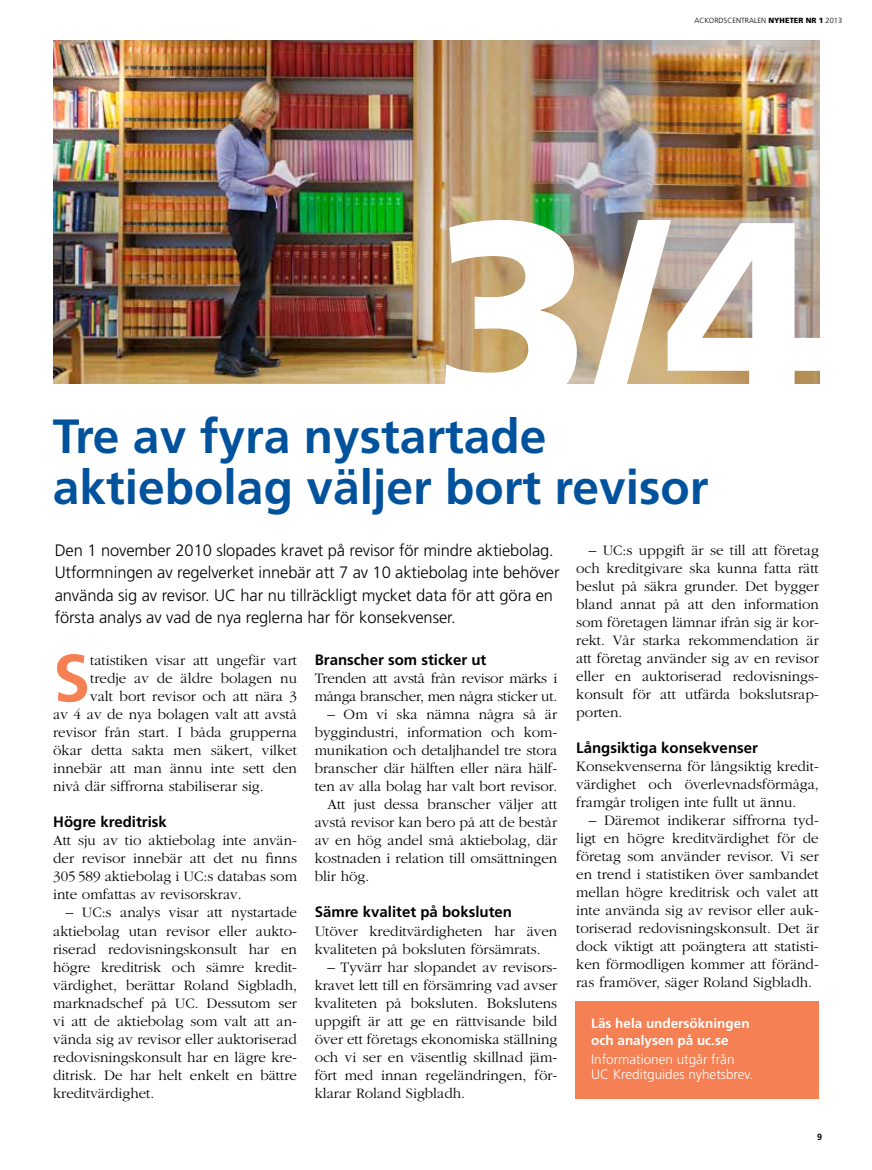
<style>
.page{position:relative;width:872px;height:1170px;background:#fff}
.page>*{position:absolute;margin:0;border:0;box-sizing:border-box;transform-origin:0 0}
.t1{font:900 261.3px "Frutiger";color:#fff}
.t2{font:700 66.6px "Frutiger";color:#f48053}
.t3{font:700 48px "Frutiger";color:#00529c}
.t4{font:300 16.5px/22.5px "Frutiger";letter-spacing:-.005em;color:#000}
.t5{font:300 15px/18px "Garamond";color:#000;text-align:justify}
.t6{font:700 15px "Frutiger";color:#000}
.t7{font:300 15px/18px "Garamond";letter-spacing:-.02em;color:#000}
.t8{font:300 13.5px/15px "Frutiger";color:#fff}
.t9{font:700 13.5px/16.5px "Frutiger";color:#fff}
.t10{font:700 9px "Frutiger";color:#000}
.t11{font:300 7.5px "Frutiger";color:#000}
.t12{font:900 7.5px "Frutiger";color:#000}
.s1{font-weight:900}
</style>
<div class="page">
<img style="left:53px;top:41px;width:766px;height:342px">
<div style="left:575px;top:1000px;width:244px;height:97px;background:#f48053"></div>
<p class="t11" style="left:694px;top:16px;width:16px">ACKORDS</p>
<p class="t11" style="left:727px;top:16px;width:10px">CENTR</p>
<p class="t11" style="left:749px;top:16px;width:10px">ALEN</p>
<p class="t12" style="left:768px;top:16px;width:6px">NYHETER</p>
<p class="t11" style="left:805px;top:16px;width:38px"><span class="s1">NR 1</span> 2013</p>
<h1 class="t1" style="left:433px;top:156px;width:394px">3/4</h1>
<h3 class="t3" style="left:53px;top:408px;width:495px">Tre av fyra nystartade</h3>
<h3 class="t3" style="left:53px;top:459px;width:657px">aktiebolag väljer bort revisor</h3>
<p class="t4" style="left:55px;top:539px;width:506px">Den 1 november 2010 slopades kravet på revisor för mindre aktiebolag.<br>Utformningen av regelverket innebär att 7 av 10 aktiebolag inte behöver använda sig av revisor. UC har nu tillräckligt mycket data för att göra en första analys av vad de nya reglerna har för konsekvenser.</p>
<h2 class="t2" style="left:53px;top:639px;width:32px">S</h2>
<p class="t5" style="left:90px;top:651px;width:208px">tatistiken visar att ungefär vart</p>
<p class="t6" style="left:315px;top:651px;width:173px">Branscher som sticker ut</p>
<p class="t7" style="left:315px;top:669px;width:244px">Trenden att avstå från revisor märks i många branscher, men några sticker ut.</p>
<p class="t5" style="left:327px;top:705px;width:231px">– Om vi ska nämna några så är</p>
<p class="t5" style="left:315px;top:723px;width:244px">byggindustri, information och kom-</p>
<p class="t5" style="left:315px;top:741px;width:244px">munikation och detaljhandel tre stora</p>
<p class="t5" style="left:315px;top:759px;width:244px">branscher där hälften eller nära hälf-</p>
<p class="t5" style="left:315px;top:777px;width:244px">ten av alla bolag har valt bort revisor.</p>
<p class="t5" style="left:327px;top:795px;width:231px">Att just dessa branscher väljer att</p>
<p class="t5" style="left:315px;top:813px;width:244px">avstå revisor kan bero på att de består</p>
<p class="t5" style="left:315px;top:831px;width:244px">av en hög andel små aktiebolag, där</p>
<p class="t5" style="left:315px;top:849px;width:244px">kostnaden i relation till omsättningen</p>
<p class="t5" style="left:315px;top:867px;width:56px">blir hög.</p>
<p class="t6" style="left:315px;top:903px;width:199px">Sämre kvalitet på boksluten</p>
<p class="t5" style="left:315px;top:921px;width:244px">Utöver kreditvärdigheten har även kvaliteten på boksluten försämrats.</p>
<p class="t5" style="left:315px;top:957px;width:244px;text-indent:13px">– Tyvärr har slopandet av revisors&shy;kravet lett till en försämring vad avser kvaliteten på boksluten. Bokslutens uppgift är att ge en rättvisande bild över ett företags ekonomiska ställning och vi ser en väsentlig skillnad jäm&shy;fört med innan regeländringen, för&shy;klarar Roland Sigbladh.</p>
<p class="t5" style="left:90px;top:669px;width:208px">tredje av de äldre bolagen nu</p>
<p class="t5" style="left:90px;top:687px;width:208px">valt bort revisor och att nära 3</p>
<p class="t5" style="left:53px;top:705px;width:245px">av 4 av de nya bolagen valt att avstå</p>
<p class="t5" style="left:53px;top:723px;width:245px">revisor från start. I båda grupperna</p>
<p class="t5" style="left:53px;top:741px;width:245px">ökar detta sakta men säkert, vilket</p>
<p class="t5" style="left:53px;top:759px;width:245px">innebär att man ännu inte sett den</p>
<p class="t5" style="left:53px;top:777px;width:212px">nivå där siffrorna stabiliserar sig.</p>
<p class="t6" style="left:53px;top:813px;width:115px">Högre kreditrisk</p>
<p class="t5" style="left:53px;top:831px;width:245px">Att sju av tio aktiebolag inte använ&shy;der revisor innebär att det nu finns 305 589 aktiebolag i UC:s databas som inte omfattas av revisorskrav.</p>
<p class="t5" style="left:53px;top:903px;width:245px;text-indent:13px">– UC:s analys visar att nystartade aktiebolag utan revisor eller aukto&shy;riserad redovisningskonsult har en högre kreditrisk och sämre kredit&shy;värdighet, berättar Roland Sigbladh, marknadschef på UC. Dessutom ser vi att de aktiebolag som valt att an&shy;vända sig av revisor eller auktoriserad redovisningskonsult har en lägre kre&shy;ditrisk. De har helt enkelt en bättre kreditvärdighet.</p>
<p class="t5" style="left:576px;top:541px;width:244px;text-indent:13px">– UC:s uppgift är se till att företag och kreditgivare ska kunna fatta rätt beslut på säkra grunder. Det bygger bland annat på att den information som företagen lämnar ifrån sig är kor&shy;rekt. Vår starka rekommendation är att företag använder sig av en revisor eller en auktoriserad redovisnings&shy;konsult för att utfärda bokslutsrap&shy;porten.</p>
<p class="t6" style="left:576px;top:738px;width:183px">Långsiktiga konsekvenser</p>
<p class="t5" style="left:576px;top:757px;width:244px">Konsekvenserna för långsiktig kredit&shy;värdighet och överlevnadsförmåga, framgår troligen inte fullt ut ännu.</p>
<p class="t5" style="left:576px;top:811px;width:244px;text-indent:13px">– Däremot indikerar siffrorna tyd&shy;ligt en högre kreditvärdighet för de företag som använder revisor. Vi ser en trend i statistiken över sambandet mellan högre kreditrisk och valet att inte använda sig av revisor eller auk&shy;toriserad redovisningskonsult. Det är dock viktigt att poängtera att statisti&shy;ken förmodligen kommer att föränd&shy;ras framöver, säger Roland Sigbladh.</p>
<p class="t9" style="left:591px;top:1015px;width:160px">Läs hela undersökningen och analysen på uc.se</p>
<p class="t8" style="left:591px;top:1051px;width:164px">Informationen utgår från<br>UC Kreditguides nyhetsbrev.</p>
<p class="t10" style="left:817px;top:1131px;width:7px">9</p>
</div>
